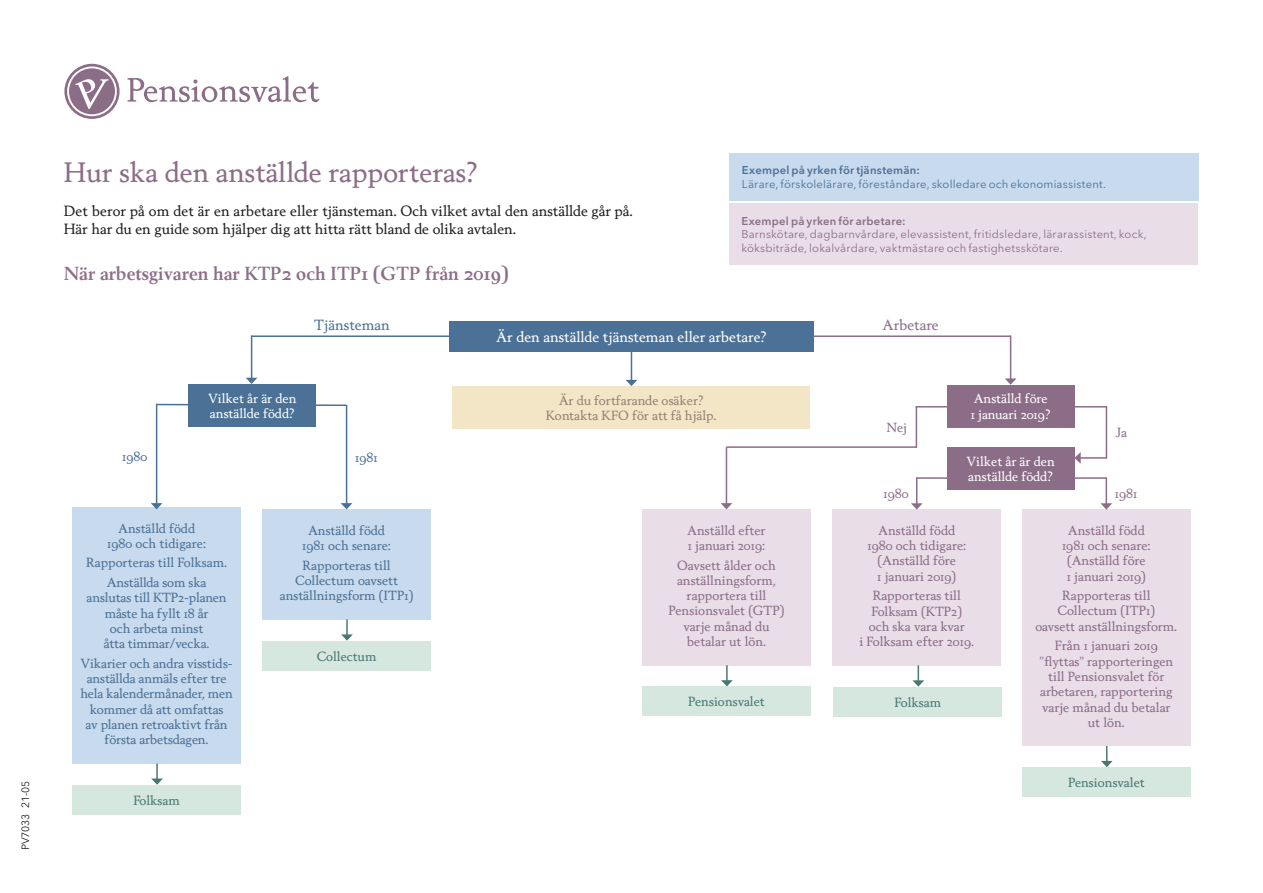
<style>
.page{position:relative;width:1263px;height:893px;background:#fff}
.page>*{position:absolute;margin:0;border:0;box-sizing:border-box;transform-origin:0 0}
.Rubrik_1_21_23{font:27px "Berling Nova Text Pro";color:#8c6d88}
.Mellanrubrik{font:700 18px "Berling Nova Text Pro";color:#8c6d88}
.Brödtext{font:14.25px/17.2px "Berling Nova Text Pro";color:#231f20}
.Brödtext-2{font:14.25px "Berling Nova Text Pro";color:#fff}
.Brödtext-3{font:14.25px "Berling Nova Text Pro";color:#4b7197}
.Brödtext-4{font:14.25px "Berling Nova Text Pro";color:#8c6d88}
._0_Brödtext_8_5_11{font:12.75px/15.3px "Berling Nova Text Pro";color:#8c6d88;text-align:center}
._0_Brödtext_8_5_11-2{font:12.75px/15.3px "Berling Nova Text Pro";letter-spacing:-.01em;color:#4b7197;text-align:center}
.t1{font:12.75px/15.3px "Berling Nova Text Pro";color:#fff}
.t2{font:12.75px "Berling Nova Text Pro";color:#497874}
.t3{font:12.75px/15.3px "Berling Nova Text Pro";color:#968173;text-align:center}
.Faktaruta_brödtext{font:11.25px/13.5px "Avenir Next LT Pro";letter-spacing:.02em;color:#8c6d88}
.Faktaruta_brödtext-2{font:11.25px "Avenir Next LT Pro";letter-spacing:.015em;color:#4b7197}
.Faktaruta_brödtext-3{font:600 11.25px "Avenir Next LT Pro";letter-spacing:.02em;color:#4b7197}
.Faktaruta_brödtext-4{font:600 11.25px "Avenir Next LT Pro";letter-spacing:.02em;color:#8c6d88}
.Trycksaksnummer{font:10.5px "Avenir Next LT Pro";color:#231f20}
</style>
<div class="page">
<svg style="left:155px;top:403px;width:193px;height:4px"></svg>
<hr style="left:916px;top:477px;width:190px;height:2px;background:#8c6d88">
<div style="left:189px;top:384px;width:127px;height:42px;background:#4b7197"></div>
<div style="left:452px;top:386px;width:358px;height:43px;background:#f2e6c7"></div>
<div style="left:72px;top:507px;width:169px;height:257px;background:#c8daed"></div>
<div style="left:262px;top:510px;width:169px;height:110px;background:#c8daed"></div>
<div style="left:642px;top:509px;width:169px;height:157px;background:#e9dde7"></div>
<div style="left:832px;top:510px;width:169px;height:156px;background:#e9dde7"></div>
<div style="left:1022px;top:509px;width:169px;height:237px;background:#e9dde7"></div>
<div style="left:947px;top:385px;width:127px;height:42px;background:#8c6d88"></div>
<div style="left:947px;top:447px;width:127px;height:43px;background:#8c6d88"></div>
<hr style="left:916px;top:406px;width:190px;height:2px;background:#8c6d88">
<hr style="left:916px;top:406px;width:1px;height:42px;background:#8c6d88">
<hr style="left:1106px;top:406px;width:1px;height:53px;background:#8c6d88">
<hr style="left:726px;top:446px;width:190px;height:2px;background:#8c6d88">
<hr style="left:726px;top:447px;width:1px;height:57px;background:#8c6d88">
<svg style="left:721px;top:503px;width:11px;height:6px"></svg>
<hr style="left:1105px;top:477px;width:2px;height:27px;background:#8c6d88">
<svg style="left:1100px;top:503px;width:12px;height:7px"></svg>
<hr style="left:1080px;top:457px;width:26px;height:2px;background:#8c6d88">
<svg style="left:1074px;top:452px;width:7px;height:12px"></svg>
<hr style="left:346px;top:405px;width:1px;height:99px;background:#4b7197">
<svg style="left:341px;top:503px;width:11px;height:6px"></svg>
<hr style="left:156px;top:404px;width:1px;height:100px;background:#4b7197">
<svg style="left:151px;top:503px;width:11px;height:6px"></svg>
<svg style="left:911px;top:477px;width:12px;height:33px"></svg>
<hr style="left:631px;top:351px;width:1px;height:30px;background:#4b7197">
<svg style="left:626px;top:380px;width:11px;height:6px"></svg>
<hr style="left:252px;top:335px;width:200px;height:2px;background:#4b7197">
<hr style="left:251px;top:335px;width:1px;height:43px;background:#4b7197">
<svg style="left:246px;top:378px;width:11px;height:6px"></svg>
<hr style="left:1010px;top:335px;width:1px;height:44px;background:#8c6d88">
<svg style="left:1005px;top:378px;width:11px;height:7px"></svg>
<hr style="left:811px;top:335px;width:200px;height:2px;background:#8c6d88">
<div style="left:72px;top:785px;width:169px;height:30px;background:#d6e7df"></div>
<svg style="left:151px;top:764px;width:12px;height:21px"></svg>
<div style="left:262px;top:641px;width:169px;height:29px;background:#d6e7df"></div>
<svg style="left:341px;top:619px;width:12px;height:22px"></svg>
<div style="left:642px;top:686px;width:169px;height:30px;background:#d6e7df"></div>
<svg style="left:721px;top:665px;width:12px;height:21px"></svg>
<div style="left:833px;top:687px;width:169px;height:29px;background:#d6e7df"></div>
<svg style="left:912px;top:665px;width:12px;height:22px"></svg>
<div style="left:1022px;top:767px;width:169px;height:30px;background:#d6e7df"></div>
<svg style="left:1101px;top:746px;width:12px;height:21px"></svg>
<svg style="left:64px;top:64px;width:56px;height:55px"></svg>
<svg style="left:127px;top:76px;width:193px;height:26px"></svg>
<div style="left:729px;top:153px;width:470px;height:47px;background:#c8daed"></div>
<div style="left:729px;top:204px;width:468px;height:61px;background:#e9dde7"></div>
<div style="left:449px;top:321px;width:365px;height:31px;background:#4b7197"></div>
<p class="Trycksaksnummer" style="left:19px;top:850px;width:71px;rotate:-90deg">PV7033 21-05</p>
<p class="Rubrik_1_21_23" style="left:64px;top:155px;width:416px">Hur ska den anställde rapporteras?</p>
<p class="Brödtext" style="left:64px;top:202px;width:571px">Det beror på om det är en arbetare eller tjänsteman. Och vilket avtal den anställde går på.<br>Här har du en guide som hjälper dig att hitta rätt bland de olika avtalen.</p>
<p class="Mellanrubrik" style="left:64px;top:262px;width:446px">När arbetsgivaren har KTP2 och ITP1 (GTP från 2019)</p>
<p class="Faktaruta_brödtext-3" style="left:742px;top:163px;width:179px">Exempel på yrken för tjänstemän:</p>
<p class="Faktaruta_brödtext-2" style="left:742px;top:177px;width:365px">Lärare, förskolelärare, föreståndare, skolledare och ekonomiassistent.</p>
<p class="Faktaruta_brödtext-4" style="left:741px;top:214px;width:166px">Exempel på yrken för arbetare:</p>
<p class="Faktaruta_brödtext" style="left:741px;top:228px;width:407px">Barnskötare, dagbarnvårdare, elevassistent, fritidsledare, lärarassistent, kock, köksbiträde, lokalvårdare, vaktmästare och fastighetsskötare.</p>
<p class="Brödtext-3" style="left:314px;top:316px;width:77px">Tjänsteman</p>
<p class="Brödtext-4" style="left:883px;top:316px;width:58px">Arbetare</p>
<p class="Brödtext-2" style="left:496px;top:328px;width:272px">Är den anställde tjänsteman eller arbetare?</p>
<p class="t1" style="left:208px;top:390px;width:90px">Vilket år är den anställde född?</p>
<p class="t3" style="left:546px;top:392px;width:172px">Är du fortfarande osäker?<br>Kontakta KFO för att få hjälp.</p>
<p class="_0_Brödtext_8_5_11-2" style="left:122px;top:449px;width:27px">1980</p>
<p class="_0_Brödtext_8_5_11-2" style="left:355px;top:450px;width:24px">1981</p>
<p class="t1" style="left:971px;top:391px;width:81px">Anställd före<br>1 januari 2019?</p>
<p class="t1" style="left:966px;top:453px;width:90px">Vilket år är den anställde född?</p>
<p class="_0_Brödtext_8_5_11" style="left:886px;top:419px;width:22px">Nej</p>
<p class="_0_Brödtext_8_5_11" style="left:1116px;top:424px;width:13px">Ja</p>
<p class="_0_Brödtext_8_5_11" style="left:883px;top:486px;width:27px">1980</p>
<p class="_0_Brödtext_8_5_11" style="left:1115px;top:486px;width:24px">1981</p>
<p class="_0_Brödtext_8_5_11-2" style="left:107px;top:520px;width:100px">Anställd född<br>1980 och tidigare:</p>
<p class="_0_Brödtext_8_5_11-2" style="left:86px;top:555px;width:143px">Rapporteras till Folksam.</p>
<p class="_0_Brödtext_8_5_11-2" style="left:87px;top:574px;width:142px">Anställda som ska anslutas till KTP2-planen måste ha fyllt 18 år<br>och arbeta minst<br>åtta timmar/vecka.</p>
<p class="_0_Brödtext_8_5_11-2" style="left:80px;top:655px;width:154px">Vikarier och andra visstids&shy;anställda anmäls efter tre hela kalendermånader, men kommer då att omfattas<br>av planen retroaktivt från första arbetsdagen.</p>
<p class="t2" style="left:133px;top:792px;width:48px">Folksam</p>
<p class="_0_Brödtext_8_5_11-2" style="left:302px;top:522px;width:90px">Anställd född<br>1981 och senare:</p>
<p class="_0_Brödtext_8_5_11-2" style="left:280px;top:557px;width:135px">Rapporteras till<br>Collectum oavsett anställningsform (ITP1)</p>
<p class="t2" style="left:317px;top:648px;width:61px">Collectum</p>
<p class="_0_Brödtext_8_5_11" style="left:687px;top:522px;width:80px;text-align:left">Anställd efter<br>1 januari 2019:</p>
<p class="_0_Brödtext_8_5_11" style="left:668px;top:557px;width:117px">Oavsett ålder och anställningsform, rapportera till<br>Pensionsvalet (GTP) varje månad du betalar ut lön.</p>
<p class="_0_Brödtext_8_5_11" style="left:867px;top:522px;width:100px">Anställd född<br>1980 och tidigare: (Anställd före<br>1 januari 2019)</p>
<p class="_0_Brödtext_8_5_11" style="left:859px;top:588px;width:116px">Rapporteras till<br>Folksam (KTP2)<br>och ska vara kvar<br>i Folksam efter 2019.</p>
<p class="t2" style="left:688px;top:694px;width:78px">Pensionsvalet</p>
<p class="t2" style="left:895px;top:694px;width:48px">Folksam</p>
<p class="_0_Brödtext_8_5_11" style="left:1062px;top:522px;width:90px">Anställd född<br>1981 och senare: (Anställd före<br>1 januari 2019)</p>
<p class="_0_Brödtext_8_5_11" style="left:1035px;top:588px;width:143px">Rapporteras till<br>Collectum (ITP1)<br>oavsett anställningsform.</p>
<p class="_0_Brödtext_8_5_11" style="left:1039px;top:638px;width:136px">Från 1 januari 2019 ”flyttas” rapporteringen till Pensionsvalet för arbetaren, rapportering varje månad du betalar ut lön.</p>
<p class="t2" style="left:1068px;top:774px;width:78px">Pensionsvalet</p>
</div>
